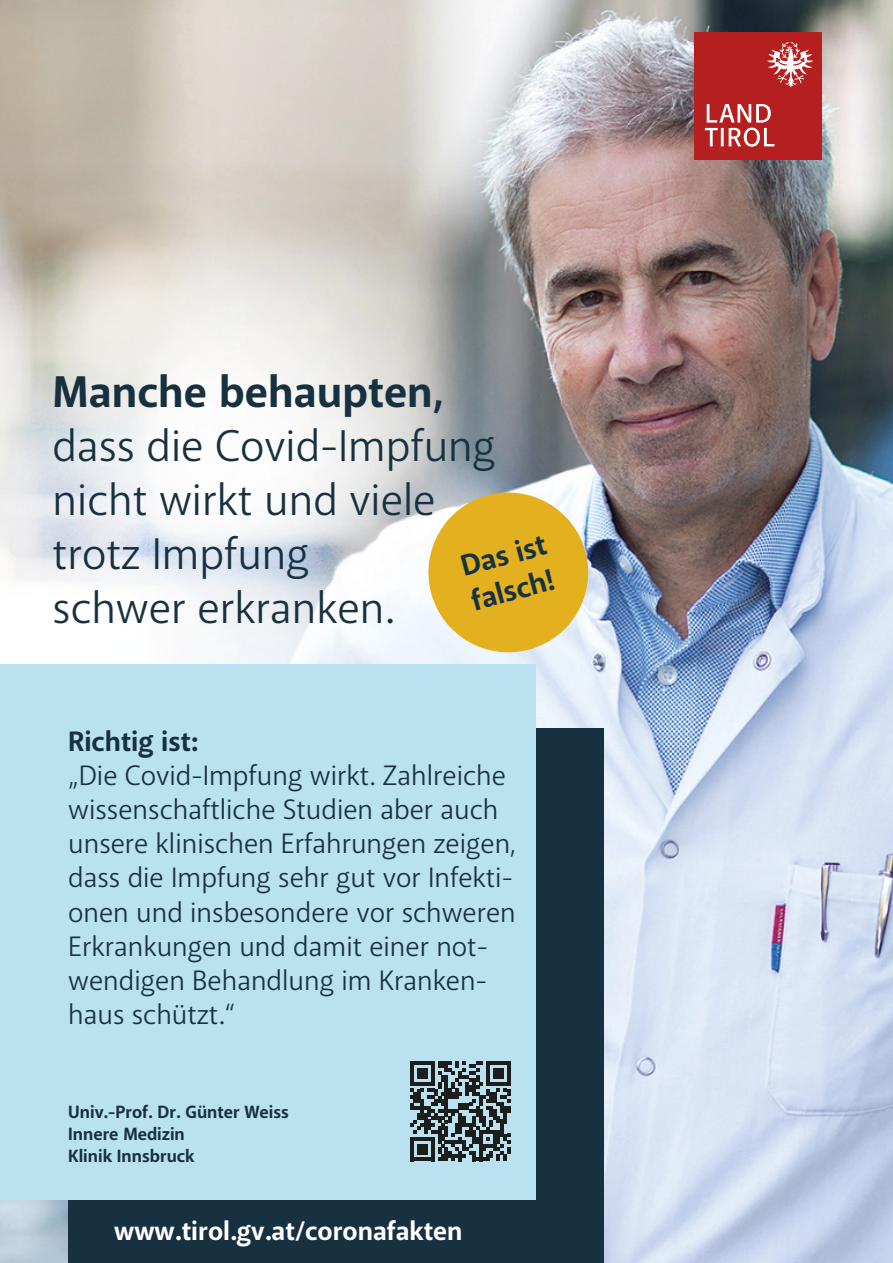
<style>
.page{position:relative;width:893px;height:1263px;background:#fff}
.page>*{position:absolute;margin:0;border:0;box-sizing:border-box;transform-origin:0 0}
.t1{font:45px/54px "Akagi Pro";color:#183140}
.t2{font:700 45px "Akagi Pro";color:#183140}
.t3{font:700 30px/36px "Akagi Pro";color:#183140}
.t4{font:28.5px/34.2px "Akagi Pro";color:#183140}
.t5{font:700 28.5px "Akagi Pro";color:#183140}
.t6{font:700 27px "Akagi Pro";color:#fff}
.t7{font:700 18px/21.6px "Akagi Pro";color:#183140}
</style>
<div class="page">
<img style="left:0;top:0;width:893px;height:1263px">
<div style="left:68px;top:728px;width:536px;height:535px;background:#183140"></div>
<div style="left:694px;top:32px;width:128px;height:127px;background:#b61f1f"></div>
<svg style="left:767px;top:42px;width:46px;height:45px"></svg>
<svg style="left:705px;top:104px;width:69px;height:43px"></svg>
<div style="left:0;top:664px;width:536px;height:536px;background:#b9e1ef"></div>
<svg style="left:410px;top:1061px;width:100px;height:100px"></svg>
<svg style="left:420px;top:484px;width:177px;height:177px;background:#e1c46a"></svg>
<h1 class="t2" style="left:53px;top:364px;width:393px">Manche behaupten,</h1>
<h1 class="t1" style="left:53px;top:420px;width:445px">dass die Covid-Impfung nicht wirkt und viele trotz Impfung<br>schwer erkranken.</h1>
<p class="t3" style="left:457px;top:550px;width:89px;rotate:-15deg">Das ist falsch!</p>
<p class="t5" style="left:68px;top:723px;width:131px">Richtig ist:</p>
<p class="t4" style="left:68px;top:758px;width:449px">„Die Covid-Impfung wirkt. Zahlreiche wissenschaftliche Studien aber auch unsere klinischen Erfahrungen zeigen, dass die Impfung sehr gut vor Infekti&shy;onen und insbesondere vor schweren Erkrankungen und damit einer not&shy;wendigen Behandlung im Kranken&shy;haus schützt.“</p>
<p class="t7" style="left:68px;top:1102px;width:222px">Univ.-Prof. Dr. Günter Weiss<br>Innere Medizin<br>Klinik Innsbruck</p>
<p class="t6" style="left:114px;top:1214px;width:350px">www.tirol.gv.at/coronafakten</p>
</div>
